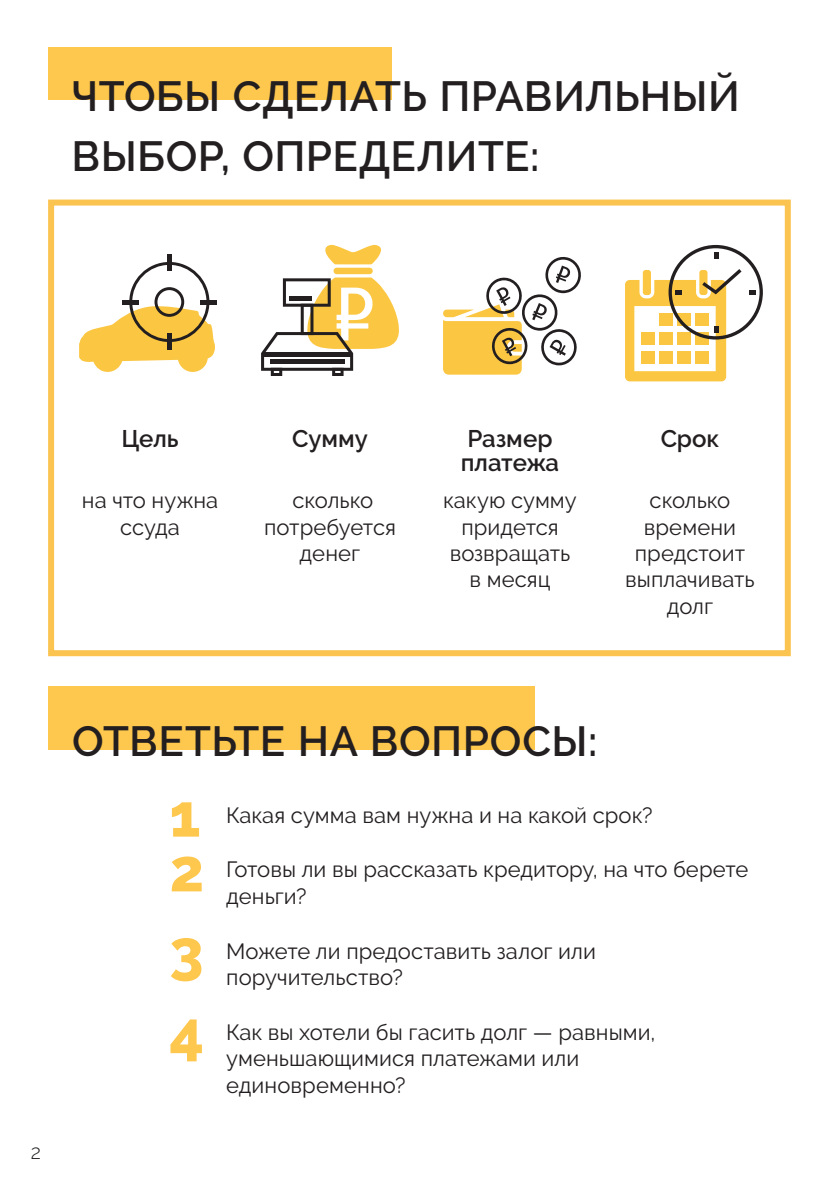
<style>
.page{position:relative;width:840px;height:1191px;background:#fff}
.page>*{position:absolute;margin:0;border:0;box-sizing:border-box;transform-origin:0 0}
.t1{font:800 60px "Raleway";color:#fec74d}
.t2{font:600 42px/60px "Raleway";letter-spacing:.01em;color:#231f20}
.t3{font:600 24px/24px "Raleway";color:#231f20}
.t4{font:22px/26.4px "Raleway";color:#231f20;text-align:center}
.t5{font:300 20px "Raleway";color:#231f20}
</style>
<div class="page">
<div style="left:48px;top:686px;width:486px;height:64px;background:#fec74d"></div>
<div style="left:48px;top:47px;width:343px;height:53px;background:#fec74d"></div>
<hr style="left:168px;top:254px;width:4px;height:17px;background:#231f20">
<hr style="left:200px;top:300px;width:17px;height:4px;background:#231f20">
<svg style="left:79px;top:262px;width:136px;height:110px"></svg>
<svg style="left:261px;top:245px;width:138px;height:131px"></svg>
<hr style="left:270px;top:359px;width:74px;height:4px;background:#231f20">
<hr style="left:288px;top:297px;width:23px;height:4px;background:#231f20">
<svg style="left:443px;top:257px;width:138px;height:118px"></svg>
<svg style="left:625px;top:245px;width:137px;height:136px"></svg>
<div style="left:48px;top:199px;width:742px;height:457px;border:6px solid #fbc450"></div>
<h2 class="t2" style="left:72px;top:66px;width:668px">ЧТОБЫ СДЕЛАТЬ ПРАВИЛЬНЫЙ<br>ВЫБОР, ОПРЕДЕЛИТЕ:</h2>
<p class="t3" style="left:121px;top:426px;width:59px">Цель</p>
<p class="t3" style="left:292px;top:426px;width:77px">Сумму</p>
<p class="t3" style="left:460px;top:426px;width:100px">Размер платежа</p>
<p class="t3" style="left:660px;top:426px;width:60px">Срок</p>
<p class="t4" style="left:82px;top:487px;width:138px">на что нужна ссуда</p>
<p class="t4" style="left:264px;top:487px;width:133px">сколько потребуется денег</p>
<p class="t4" style="left:443px;top:487px;width:135px">какую сумму придется возвращать в месяц</p>
<p class="t4" style="left:625px;top:487px;width:131px">сколько времени предстоит выплачивать долг</p>
<p class="t5" style="left:31px;top:1140px;width:12px">2</p>
<h2 class="t2" style="left:72px;top:711px;width:526px">ОТВЕТЬТЕ НА ВОПРОСЫ:</h2>
<h1 class="t1" style="left:169px;top:781px;width:33px">1</h1>
<p class="t4" style="left:226px;top:801px;width:428px">Какая сумма вам нужна и на какой срок?</p>
<h1 class="t1" style="left:169px;top:836px;width:36px">2</h1>
<p class="t4" style="left:226px;top:856px;width:523px;text-align:left">Готовы ли вы рассказать кредитору, на что берете деньги?</p>
<h1 class="t1" style="left:169px;top:917px;width:36px">3</h1>
<p class="t4" style="left:226px;top:937px;width:371px;text-align:left">Можете ли предоставить залог или поручительство?</p>
<h1 class="t1" style="left:169px;top:998px;width:36px">4</h1>
<p class="t4" style="left:226px;top:1018px;width:430px;text-align:left">Как вы хотели бы гасить долг — равными, уменьшающимися платежами или единовременно?</p>
</div>
